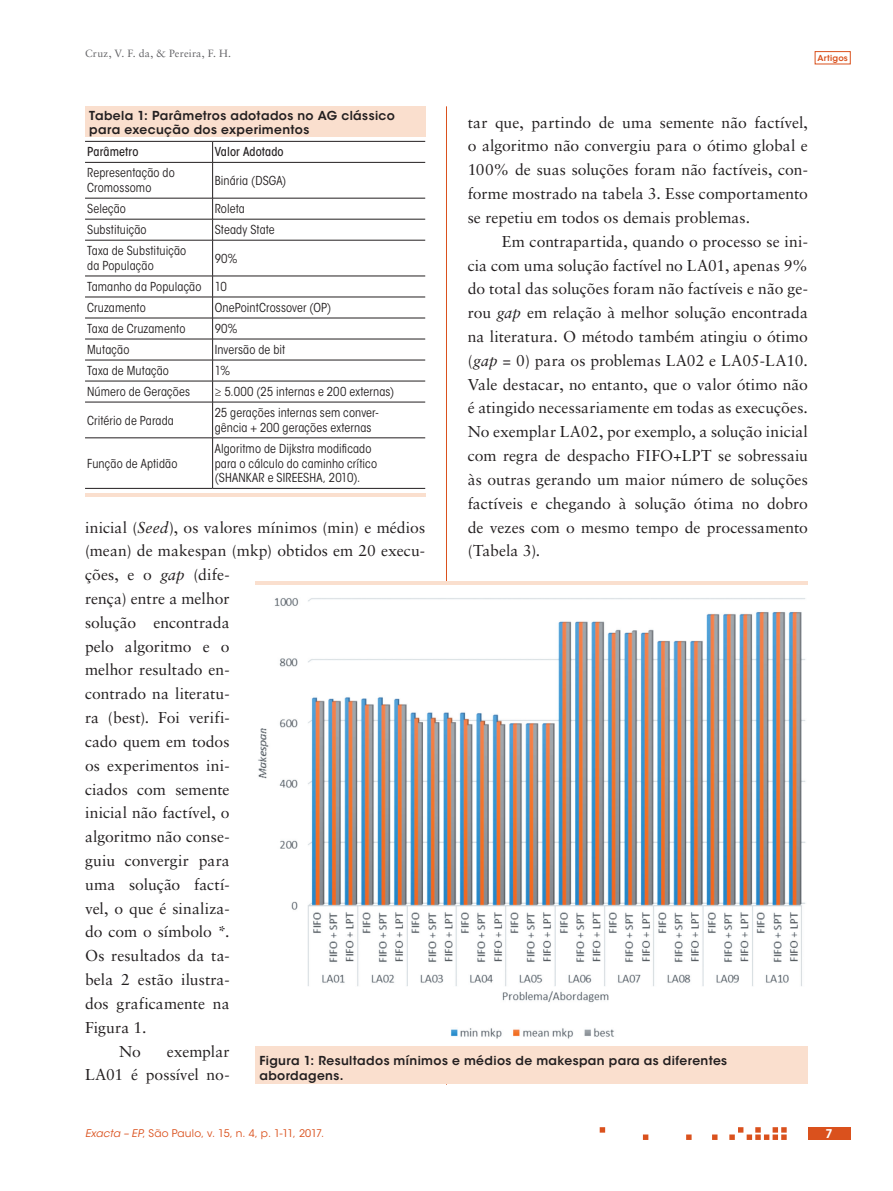
<style>
.page{position:relative;width:893px;height:1191px;background:#fff}
.page>*{position:absolute;margin:0;border:0;box-sizing:border-box;transform-origin:0 0}
.ex_Normal{font:15.75px/23.9px "Sabon LT Std";color:#231f20;text-align:justify}
.t1{font:condensed 12.3px/14.7px "ITC Avant Garde Std";letter-spacing:.01em;color:#231f20}
.ex_Tabela_-_titulo{font:600 12.3px/14.7px "ITC Avant Garde Std";letter-spacing:.03em;color:#231f20}
.t2{font:500 condensed 12.3px "ITC Avant Garde Std";letter-spacing:.01em;color:#231f20}
.t3{font:600 12px "ITC Avant Garde Std";color:#fff}
.t4{font:10.5px "ITC Avant Garde Std";letter-spacing:.02em;color:#da511d}
.t5{font:10.5px "Sabon LT Std";letter-spacing:.02em;color:#636366}
.t6{font:600 8.25px "ITC Avant Garde Std";letter-spacing:.025em;color:#da511d}
.s1{font-style:italic}
</style>
<div class="page">
<hr style="left:446px;top:106px;width:1px;height:978px;background:#da511d">
<svg style="left:600px;top:1127px;width:187px;height:13px"></svg>
<div style="left:815px;top:51px;width:35px;height:13px;border:1px solid #da511d"></div>
<div style="left:808px;top:1127px;width:42px;height:13px;background:#da511d"></div>
<div style="left:85px;top:106px;width:340px;height:391px;background:#fadfce"></div>
<div style="left:85px;top:137px;width:340px;height:356px;background:#fff"></div>
<hr style="left:85px;top:141px;width:128px;height:1px;background:#231f20">
<hr style="left:213px;top:141px;width:212px;height:1px;background:#231f20">
<svg style="left:212px;top:142px;width:1px;height:20px"></svg>
<hr style="left:85px;top:162px;width:128px;height:1px;background:#231f20">
<hr style="left:213px;top:162px;width:212px;height:1px;background:#231f20">
<hr style="left:212px;top:163px;width:1px;height:35px;background:#231f20">
<hr style="left:85px;top:198px;width:128px;height:1px;background:#231f20">
<hr style="left:213px;top:198px;width:212px;height:1px;background:#231f20">
<hr style="left:85px;top:219px;width:128px;height:1px;background:#231f20">
<hr style="left:213px;top:219px;width:212px;height:1px;background:#231f20">
<svg style="left:212px;top:198px;width:1px;height:42px"></svg>
<hr style="left:85px;top:240px;width:128px;height:1px;background:#231f20">
<hr style="left:213px;top:240px;width:212px;height:1px;background:#231f20">
<hr style="left:212px;top:240px;width:1px;height:36px;background:#231f20">
<hr style="left:85px;top:276px;width:128px;height:1px;background:#231f20">
<hr style="left:213px;top:276px;width:212px;height:1px;background:#231f20">
<hr style="left:85px;top:297px;width:128px;height:1px;background:#231f20">
<hr style="left:213px;top:297px;width:212px;height:1px;background:#231f20">
<hr style="left:85px;top:318px;width:128px;height:1px;background:#231f20">
<hr style="left:213px;top:318px;width:212px;height:1px;background:#231f20">
<hr style="left:85px;top:339px;width:128px;height:1px;background:#231f20">
<hr style="left:213px;top:339px;width:212px;height:1px;background:#231f20">
<hr style="left:85px;top:360px;width:128px;height:1px;background:#231f20">
<hr style="left:213px;top:360px;width:212px;height:1px;background:#231f20">
<hr style="left:85px;top:381px;width:128px;height:1px;background:#231f20">
<hr style="left:213px;top:381px;width:212px;height:1px;background:#231f20">
<svg style="left:212px;top:276px;width:1px;height:126px"></svg>
<hr style="left:85px;top:402px;width:128px;height:1px;background:#231f20">
<hr style="left:213px;top:402px;width:212px;height:1px;background:#231f20">
<hr style="left:212px;top:402px;width:1px;height:35px;background:#231f20">
<hr style="left:85px;top:437px;width:128px;height:1px;background:#231f20">
<hr style="left:213px;top:437px;width:212px;height:1px;background:#231f20">
<hr style="left:212px;top:438px;width:1px;height:50px;background:#231f20">
<hr style="left:85px;top:488px;width:128px;height:1px;background:#231f20">
<hr style="left:213px;top:488px;width:212px;height:1px;background:#231f20">
<div style="left:255px;top:581px;width:553px;height:502px;background:#fadfce"></div>
<img style="left:255px;top:585px;width:553px;height:460px">
<p class="t5" style="left:85px;top:47px;width:148px">Cruz, V. F. da, &amp; Pereira, F. H.</p>
<p class="t6" style="left:817px;top:53px;width:32px">Artigos</p>
<p class="ex_Tabela_-_titulo" style="left:89px;top:108px;width:307px">Tabela 1: Parâmetros adotados no AG clássico para execução dos experimentos</p>
<p class="t2" style="left:87px;top:144px;width:53px">Parâmetro</p>
<p class="t2" style="left:215px;top:144px;width:70px">Valor Adotado</p>
<p class="t1" style="left:87px;top:166px;width:89px">Representação do<br>Cromossomo</p>
<p class="t1" style="left:215px;top:173px;width:73px">Binária (DSGA)</p>
<p class="t1" style="left:87px;top:201px;width:40px">Seleção</p>
<p class="t1" style="left:215px;top:201px;width:32px">Roleta</p>
<p class="t1" style="left:87px;top:222px;width:61px">Substituição</p>
<p class="t1" style="left:215px;top:222px;width:62px">Steady State</p>
<p class="t1" style="left:87px;top:243px;width:101px">Taxa de Substituição da População</p>
<p class="t1" style="left:215px;top:251px;width:24px">90%</p>
<p class="t1" style="left:87px;top:276px;width:141px;line-height:21px">Tamanho da População 10<br>Cruzamento</p>
<p class="ex_Normal" style="left:468px;top:110px;width:342px">tar que, partindo de uma semente não factível, o algoritmo não convergiu para o ótimo global e 100% de suas soluções foram não factíveis, con&shy;forme mostrado na tabela 3. Esse comportamento se repetiu em todos os demais problemas.</p>
<p class="ex_Normal" style="left:468px;top:229px;width:342px;text-indent:34px">Em contrapartida, quando o processo se ini&shy;cia com uma solução factível no LA01, apenas 9% do total das soluções foram não factíveis e não ge&shy;rou <span class="s1">gap</span> em relação à melhor solução encontrada na literatura. O método também atingiu o ótimo (<span class="s1">gap</span> = 0) para os problemas LA02 e LA05-LA10.<br>Vale destacar, no entanto, que o valor ótimo não é atingido necessariamente em todas as execuções.<br>No exemplar LA02, por exemplo, a solução inicial com regra de despacho FIFO+LPT se sobressaiu às outras gerando um maior número de soluções factíveis e chegando à solução ótima no dobro de vezes com o mesmo tempo de processamento (Tabela 3).</p>
<p class="t1" style="left:215px;top:300px;width:118px">OnePointCrossover (OP)</p>
<p class="t1" style="left:87px;top:321px;width:100px">Taxa de Cruzamento</p>
<p class="t1" style="left:215px;top:321px;width:24px">90%</p>
<p class="t1" style="left:87px;top:342px;width:44px">Mutação</p>
<p class="t1" style="left:215px;top:342px;width:72px">Inversão de bit</p>
<p class="t1" style="left:87px;top:363px;width:83px">Taxa de Mutação</p>
<p class="t1" style="left:215px;top:363px;width:17px">1%</p>
<p class="t1" style="left:87px;top:384px;width:104px">Número de Gerações</p>
<p class="t1" style="left:215px;top:384px;width:181px">≥ 5.000 (25 internas e 200 externas)</p>
<p class="t1" style="left:87px;top:413px;width:88px">Critério de Parada</p>
<p class="t1" style="left:215px;top:405px;width:165px">25 gerações internas sem conver&shy;gência + 200 gerações externas</p>
<p class="t1" style="left:87px;top:456px;width:92px">Função de Aptidão</p>
<p class="t1" style="left:215px;top:441px;width:164px">Algoritmo de Dijkstra modificado para o cálculo do caminho crítico (SHANKAR e SIREESHA, 2010).</p>
<p class="ex_Normal" style="left:85px;top:515px;width:342px;text-align:left">inicial (<span class="s1">Seed</span>), os valores mínimos (min) e médios (mean) de makespan (mkp) obtidos em 20 execu&shy;ções, e o <span class="s1">gap</span> (dife-<br>rença) entre a melhor<br>solução encontrada<br>pelo algoritmo e o<br>melhor resultado en-<br>contrado na literatu-<br>ra (best). Foi verifi-<br>cado quem em todos<br>os experimentos ini-<br>ciados com semente<br>inicial não factível, o<br>algoritmo não conse-<br>guiu convergir para<br>uma solução factí-<br>vel, o que é sinaliza-<br>do com o símbolo *.<br>Os resultados da ta-<br>bela 2 estão ilustra-<br>dos graficamente na<br>Figura 1.</p>
<p class="ex_Normal" style="left:119px;top:1039px;width:23px">No</p>
<p class="ex_Normal" style="left:85px;top:1039px;width:146px;text-align:right">exemplar<br>LA01 é possível no-</p>
<p class="ex_Tabela_-_titulo" style="left:259px;top:1053px;width:469px">Figura 1: Resultados mínimos e médios de makespan para as diferentes abordagens.</p>
<p class="t4" style="left:85px;top:1127px;width:240px"><span class="s1">Exacta – EP</span>, São Paulo, v. 15, n. 4, p. 1-11, 2017.</p>
<p class="t3" style="left:826px;top:1126px;width:9px">7</p>
</div>
